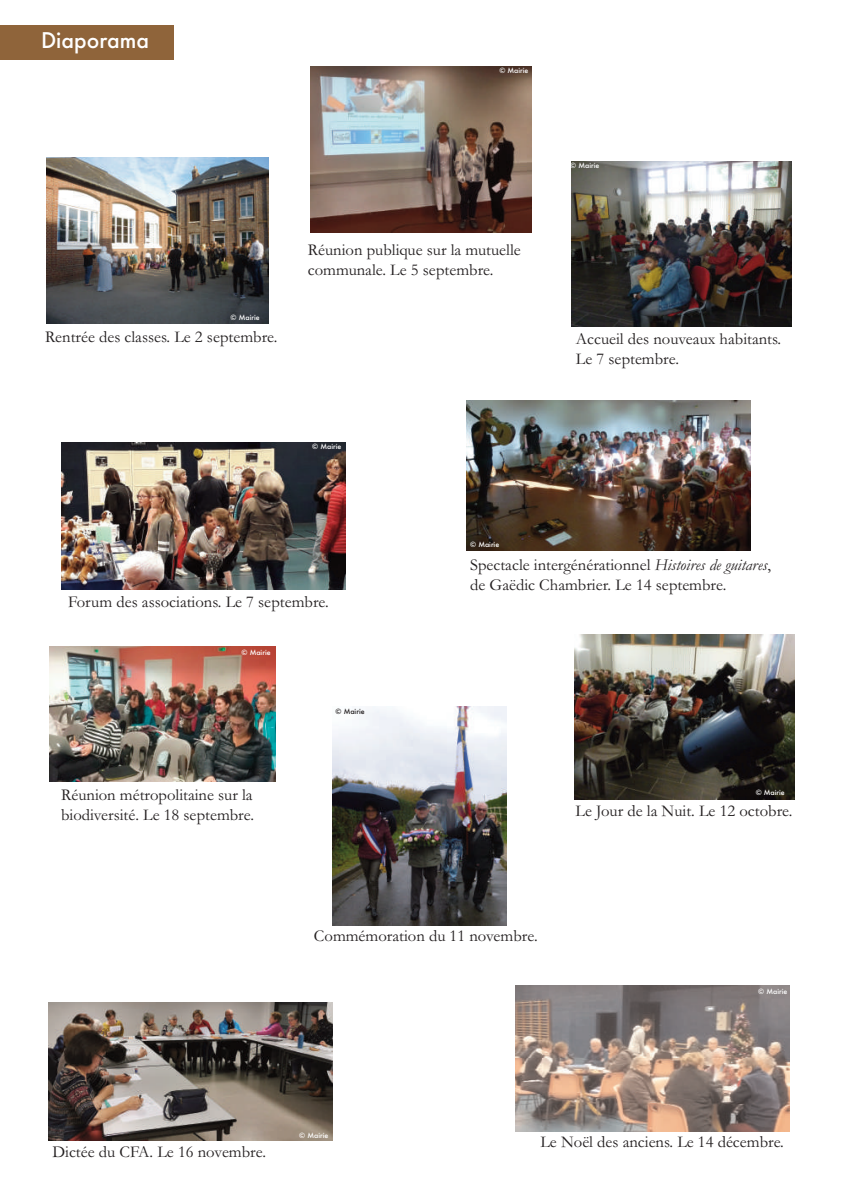
<style>
.page{position:relative;width:844px;height:1191px;background:#fff}
.page>*{position:absolute;margin:0;border:0;box-sizing:border-box;transform-origin:0 0}
.t1{font:500 21px "Futura";color:#fff}
.t2{font:16.62px/19.9px "Garamond";color:#231f20}
.t3{font:500 7px "Futura";color:#fff}
.t4{font:500 7px "Futura";color:#231f20}
.s1{font-style:italic}
</style>
<div class="page">
<img style="left:48px;top:1002px;width:284px;height:138px">
<div style="left:0;top:25px;width:174px;height:35px;background:#8f643a"></div>
<img style="left:332px;top:707px;width:175px;height:218px">
<img style="left:311px;top:67px;width:220px;height:165px">
<img style="left:466px;top:400px;width:284px;height:150px">
<img style="left:62px;top:442px;width:283px;height:147px">
<img style="left:574px;top:634px;width:220px;height:165px">
<img style="left:50px;top:646px;width:225px;height:136px">
<img style="left:46px;top:157px;width:222px;height:166px">
<img style="left:571px;top:161px;width:220px;height:165px">
<img style="left:515px;top:985px;width:274px;height:146px">
<p class="t1" style="left:41px;top:29px;width:109px">Diaporama</p>
<p class="t3" style="left:499px;top:67px;width:31px">© Mairie</p>
<p class="t3" style="left:230px;top:314px;width:31px">© Mairie</p>
<p class="t2" style="left:45px;top:326px;width:234px">Rentrée des classes. Le 2 septembre.</p>
<p class="t2" style="left:308px;top:239px;width:214px">Réunion publique sur la mutuelle communale. Le 5 septembre.</p>
<p class="t3" style="left:312px;top:442px;width:31px">© Mairie</p>
<p class="t3" style="left:470px;top:540px;width:31px">© Mairie</p>
<p class="t3" style="left:570px;top:162px;width:31px">© Mairie</p>
<p class="t2" style="left:575px;top:328px;width:207px">Accueil des nouveaux habitants.<br>Le 7 septembre.</p>
<p class="t2" style="left:68px;top:591px;width:262px">Forum des associations. Le 7 septembre.</p>
<p class="t3" style="left:241px;top:648px;width:31px">© Mairie</p>
<p class="t2" style="left:61px;top:784px;width:194px">Réunion métropolitaine sur la biodiversité. Le 18 septembre.</p>
<p class="t4" style="left:335px;top:708px;width:31px">© Mairie</p>
<p class="t2" style="left:470px;top:554px;width:302px">Spectacle intergénérationnel <span class="s1">Histoires de guitares</span>, de Gaëdic Chambrier. Le 14 septembre.</p>
<p class="t3" style="left:755px;top:788px;width:31px">© Mairie</p>
<p class="t2" style="left:575px;top:800px;width:218px">Le Jour de la Nuit. Le 12 octobre.</p>
<p class="t2" style="left:314px;top:925px;width:225px">Commémoration du 11 novembre.</p>
<p class="t3" style="left:758px;top:987px;width:31px">© Mairie</p>
<p class="t2" style="left:52px;top:1140px;width:215px">Dictée du CFA. Le 16 novembre.</p>
<p class="t3" style="left:299px;top:1131px;width:31px">© Mairie</p>
<p class="t2" style="left:540px;top:1131px;width:245px">Le Noël des anciens. Le 14 décembre.</p>
</div>
